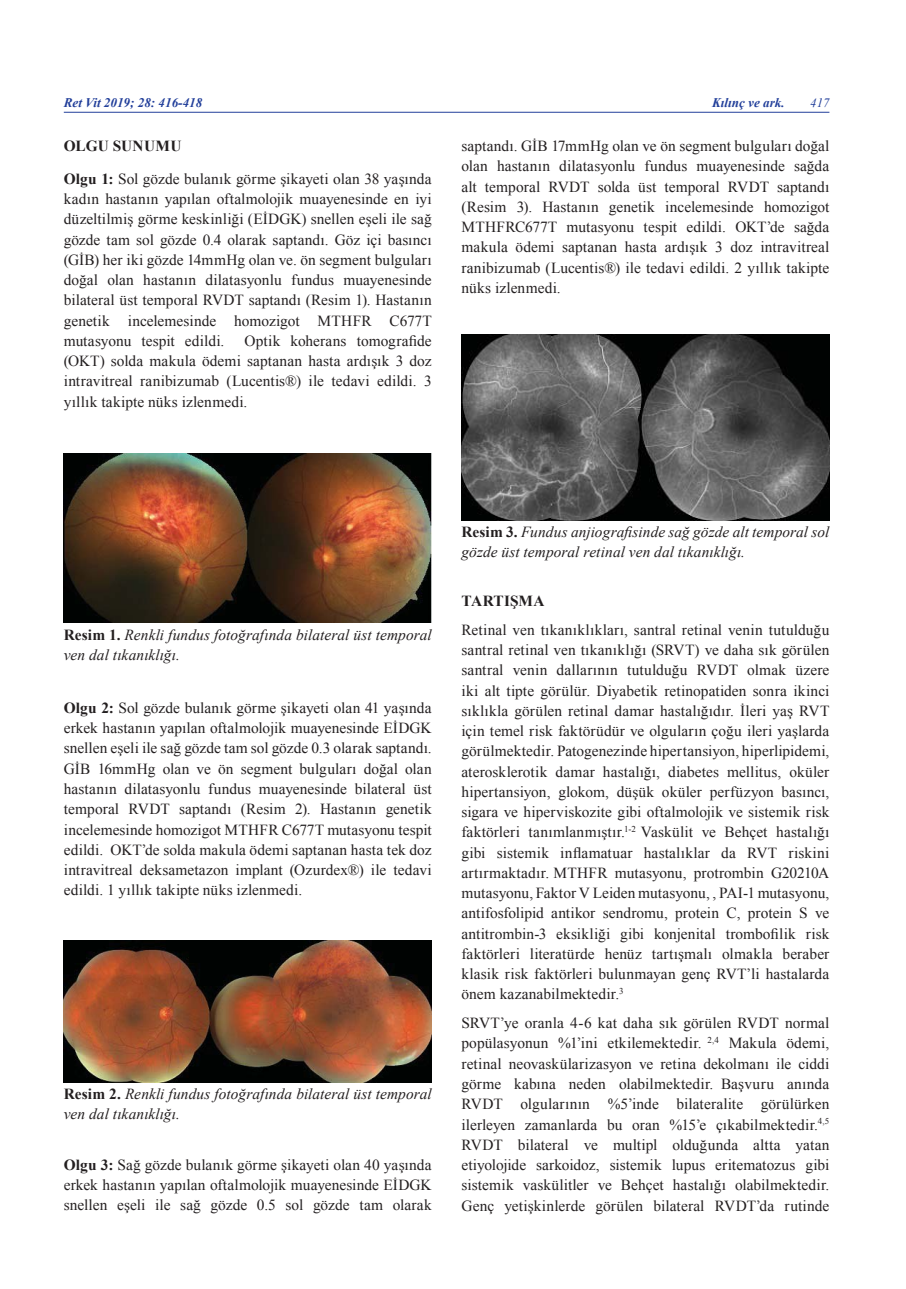
<style>
.page{position:relative;width:906px;height:1289px;background:#fff}
.page>*{position:absolute;margin:0;border:0;box-sizing:border-box;transform-origin:0 0}
.t1{font:15.3px/20.2px "Times New Roman";letter-spacing:.01em;color:#231f20;text-align:justify}
.t2{font:italic 15.3px/20.2px "Times New Roman";color:#231f20}
.t3{font:700 15.3px "Times New Roman";letter-spacing:.01em;color:#231f20}
.t4{font:italic 700 13.2px "Times New Roman";color:#223f9a}
.t5{font:italic 12.75px "Times New Roman";color:#223f9a}
.s1{font-weight:700}
.s2{font-weight:700;font-style:normal}
</style>
<div class="page">
<hr style="left:64px;top:112px;width:765px;height:1px;background:#223f9a">
<img style="left:64px;top:453px;width:368px;height:169px">
<img style="left:64px;top:940px;width:368px;height:142px">
<img style="left:461px;top:335px;width:368px;height:185px">
<p class="t4" style="left:64px;top:95px;width:140px">Ret Vit 2019; 28: 416-418</p>
<p class="t4" style="left:712px;top:95px;width:74px">Kılınç ve ark.</p>
<p class="t5" style="left:810px;top:95px;width:21px">417</p>
<p class="t1" style="left:461px;top:136px;width:369px">saptandı. GİB 17mmHg olan ve ön segment bulguları doğal olan hastanın dilatasyonlu fundus muayenesinde sağda alt temporal RVDT solda üst temporal RVDT saptandı (Resim 3). Hastanın genetik incelemesinde homozigot MTHFRC677T mutasyonu tespit edildi. OKT’de sağda makula ödemi saptanan hasta ardışık 3 doz intravitreal ranibizumab (Lucentis®) ile tedavi edildi. 2 yıllık takipte nüks izlenmedi.</p>
<p class="t1" style="left:64px;top:129px;width:369px;line-height:33px"><span class="s1">OLGU SUNUMU<br>Olgu 1:</span> Sol gözde bulanık görme şikayeti olan 38 yaşında</p>
<p class="t1" style="left:64px;top:189px;width:369px">kadın hastanın yapılan oftalmolojik muayenesinde en iyi düzeltilmiş görme keskinliği (EİDGK) snellen eşeli ile sağ gözde tam sol gözde 0.4 olarak saptandı. Göz içi basıncı (GİB) her iki gözde 14mmHg olan ve. ön segment bulguları doğal olan hastanın dilatasyonlu fundus muayenesinde bilateral üst temporal RVDT saptandı (Resim 1). Hastanın genetik incelemesinde homozigot MTHFR C677T mutasyonu tespit edildi.</p>
<p class="t1" style="left:64px;top:330px;width:369px;text-indent:181px">Optik koherans tomografide (OKT) solda makula ödemi saptanan hasta ardışık 3 doz intravitreal ranibizumab (Lucentis®) ile tedavi edildi. 3 yıllık takipte nüks izlenmedi.</p>
<p class="t2" style="left:64px;top:624px;width:369px"><span class="s2">Resim 1.</span> Renkli fundus fotoğrafında bilateral üst temporal ven dal tıkanıklığı.</p>
<p class="t1" style="left:64px;top:697px;width:369px"><span class="s1">Olgu 2:</span> Sol gözde bulanık görme şikayeti olan 41 yaşında erkek hastanın yapılan oftalmolojik muayenesinde EİDGK snellen eşeli ile sağ gözde tam sol gözde 0.3 olarak saptandı.<br>GİB 16mmHg olan ve ön segment bulguları doğal olan hastanın dilatasyonlu fundus muayenesinde bilateral üst temporal RVDT saptandı (Resim 2). Hastanın genetik incelemesinde homozigot MTHFR C677T mutasyonu tespit edildi. OKT’de solda makula ödemi saptanan hasta tek doz intravitreal deksametazon implant (Ozurdex®) ile tedavi edildi. 1 yıllık takipte nüks izlenmedi.</p>
<p class="t2" style="left:64px;top:1083px;width:369px"><span class="s2">Resim 2.</span> Renkli fundus fotoğrafında bilateral üst temporal ven dal tıkanıklığı.</p>
<p class="t1" style="left:64px;top:1154px;width:369px"><span class="s1">Olgu 3:</span> Sağ gözde bulanık görme şikayeti olan 40 yaşında erkek hastanın yapılan oftalmolojik muayenesinde EİDGK snellen eşeli ile sağ gözde 0.5 sol gözde tam olarak</p>
<p class="t2" style="left:461px;top:522px;width:369px"><span class="s2">Resim 3.</span> Fundus anjiografisinde sağ gözde alt temporal sol gözde üst temporal retinal ven dal tıkanıklığı.</p>
<p class="t3" style="left:461px;top:592px;width:85px">TARTIŞMA</p>
<p class="t1" style="left:461px;top:619px;width:369px">Retinal ven tıkanıklıkları, santral retinal venin tutulduğu santral retinal ven tıkanıklığı (SRVT) ve daha sık görülen santral venin dallarının tutulduğu RVDT olmak üzere iki alt tipte görülür. Diyabetik retinopatiden sonra ikinci sıklıkla görülen retinal damar hastalığıdır. İleri yaş RVT için temel risk faktörüdür ve olguların çoğu ileri yaşlarda görülmektedir. Patogenezinde hipertansiyon, hiperlipidemi, aterosklerotik damar hastalığı, diabetes mellitus, oküler hipertansiyon, glokom, düşük oküler perfüzyon basıncı, sigara ve hiperviskozite gibi oftalmolojik ve sistemik risk faktörleri tanımlanmıştır.<sup>1-2</sup> Vaskülit ve Behçet hastalığı gibi sistemik inflamatuar hastalıklar da RVT riskini artırmaktadır. MTHFR mutasyonu, protrombin G20210A mutasyonu, Faktor V Leiden mutasyonu, , PAI-1 mutasyonu, antifosfolipid antikor sendromu, protein C, protein S ve antitrombin-3 eksikliği gibi konjenital trombofilik risk faktörleri literatürde henüz tartışmalı olmakla beraber klasik risk faktörleri bulunmayan genç RVT’li hastalarda önem kazanabilmektedir.<sup>3</sup></p>
<p class="t1" style="left:461px;top:1012px;width:369px">SRVT’ye oranla 4-6 kat daha sık görülen RVDT normal popülasyonun %1’ini etkilemektedir. <sup>2,4</sup> Makula ödemi, retinal neovaskülarizasyon ve retina dekolmanı ile ciddi görme kabına neden olabilmektedir. Başvuru anında RVDT olgularının %5’inde bilateralite görülürken ilerleyen zamanlarda bu oran %15’e çıkabilmektedir.<sup>4,5<br></sup>RVDT bilateral ve multipl olduğunda altta yatan etiyolojide sarkoidoz, sistemik lupus eritematozus gibi sistemik vaskülitler ve Behçet hastalığı olabilmektedir.<br>Genç yetişkinlerde görülen bilateral RVDT’da rutinde</p>
</div>
